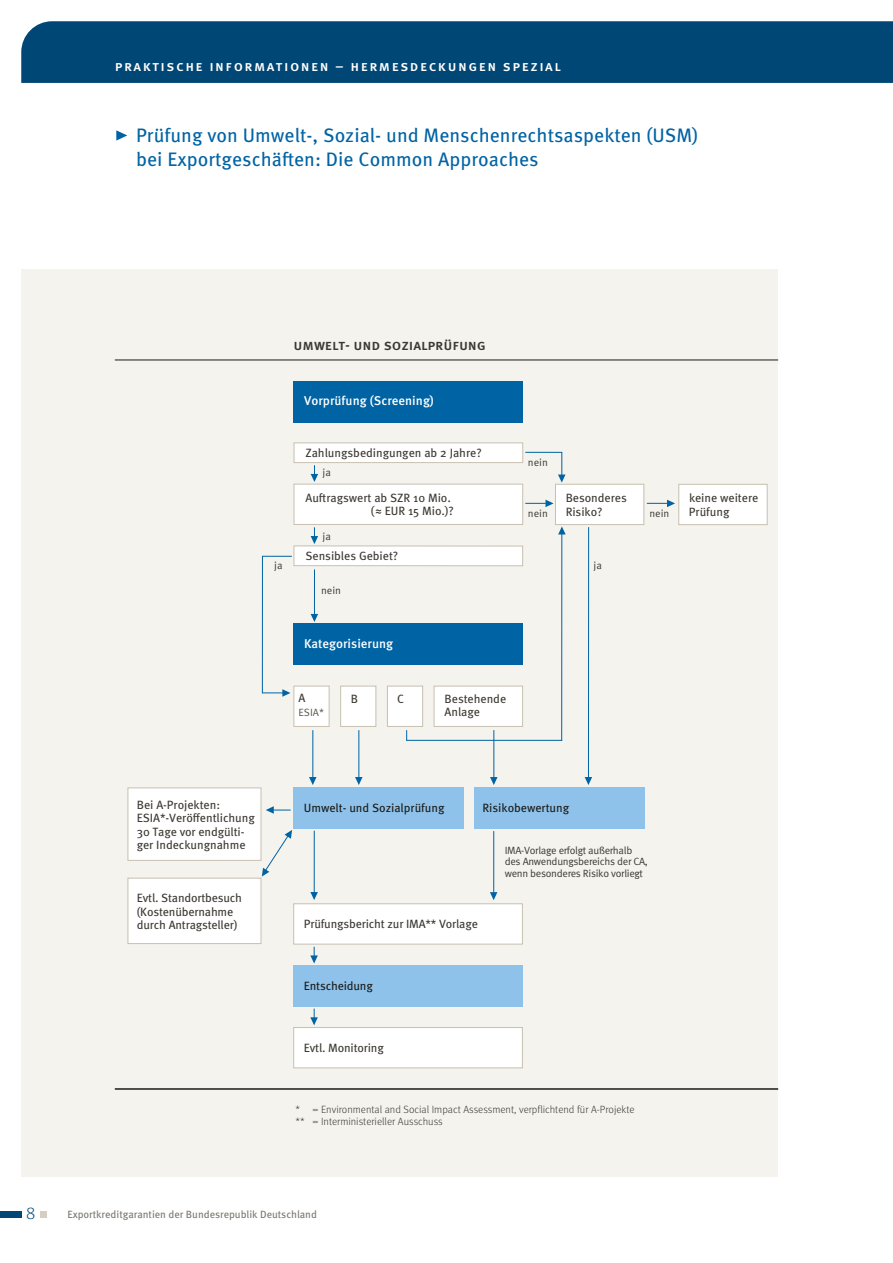
<style>
.page{position:relative;width:893px;height:1263px;background:#fff}
.page>*{position:absolute;margin:0;border:0;box-sizing:border-box;transform-origin:0 0}
.t1{font:19.5px/23.4px "Meta Pro";color:#0063a4}
.t2{font:300 17.25px "Meta Pro";color:#004775}
.t3{font:500 15px "Meta Pro";letter-spacing:-.01em;color:#3b3832}
.t4{font:500 14.7px "Meta Pro";letter-spacing:.1em;color:#fff}
.t5{font:500 12.75px "Meta Pro";color:#fff}
.t6{font:12px/13.5px "Meta Pro";letter-spacing:-.005em;color:#3b3832}
.t7{font:12px "Meta Pro";letter-spacing:-.005em;color:#1a1a18}
.t8{font:10.5px/11.2px "Meta Pro Norm";letter-spacing:-.03em;color:#3b3832}
.t9{font:300 10.5px/12px "Meta Pro";color:#3b3832}
.t10{font:10.5px "Meta Pro";letter-spacing:-.005em;color:#7a766d}
.t11{font:10.5px "Meta Pro Norm";color:#56534b}
</style>
<div class="page">
<div style="left:0;top:1211px;width:21px;height:7px;background:#004775"></div>
<div style="left:40px;top:1211px;width:7px;height:7px;background:#d5cfc2"></div>
<div style="left:21px;top:21px;width:872px;height:62px;background:#004775"></div>
<div style="left:21px;top:269px;width:757px;height:907px;background:#f4f3ed"></div>
<hr style="left:406px;top:740px;width:156px;height:1px;background:#0063a4">
<hr style="left:358px;top:730px;width:1px;height:50px;background:#0063a4">
<svg style="left:355px;top:777px;width:8px;height:8px"></svg>
<hr style="left:493px;top:730px;width:1px;height:50px;background:#0063a4">
<svg style="left:490px;top:777px;width:7px;height:8px"></svg>
<hr style="left:312px;top:730px;width:1px;height:50px;background:#0063a4">
<svg style="left:309px;top:777px;width:7px;height:8px"></svg>
<div style="left:293px;top:686px;width:37px;height:41px;background:#fff;border:1px solid #c8c0b2"></div>
<div style="left:340px;top:686px;width:36px;height:41px;background:#fff;border:1px solid #c8c0b2"></div>
<div style="left:387px;top:686px;width:36px;height:41px;background:#fff;border:1px solid #c8c0b2"></div>
<div style="left:434px;top:686px;width:89px;height:41px;background:#fff;border:1px solid #c8c0b2"></div>
<div style="left:293px;top:623px;width:230px;height:42px;background:#0063a4"></div>
<div style="left:294px;top:381px;width:229px;height:41px;background:#0063a4"></div>
<div style="left:294px;top:442px;width:229px;height:21px;background:#fff;border:1px solid #c8c0b2"></div>
<div style="left:127px;top:787px;width:134px;height:74px;background:#fff;border:1px solid #c8c0b2"></div>
<div style="left:555px;top:484px;width:89px;height:41px;background:#fff;border:1px solid #c8c0b2"></div>
<div style="left:474px;top:787px;width:170px;height:42px;background:#8fc2ea"></div>
<div style="left:293px;top:787px;width:170px;height:42px;background:#8fc2ea"></div>
<div style="left:678px;top:484px;width:90px;height:41px;background:#fff;border:1px solid #c8c0b2"></div>
<svg style="left:525px;top:500px;width:29px;height:7px"></svg>
<hr style="left:525px;top:452px;width:37px;height:1px;background:#0063a4">
<svg style="left:262px;top:689px;width:28px;height:8px"></svg>
<svg style="left:647px;top:500px;width:28px;height:7px"></svg>
<div style="left:293px;top:903px;width:230px;height:41px;background:#fff;border:1px solid #c8c0b2"></div>
<div style="left:127px;top:878px;width:134px;height:66px;background:#fff;border:1px solid #c8c0b2"></div>
<div style="left:293px;top:965px;width:230px;height:41px;background:#8fc2ea"></div>
<div style="left:293px;top:1027px;width:230px;height:41px;background:#fff;border:1px solid #c8c0b2"></div>
<div style="left:294px;top:484px;width:229px;height:41px;background:#fff;border:1px solid #c8c0b2"></div>
<svg style="left:311px;top:465px;width:7px;height:17px"></svg>
<div style="left:294px;top:546px;width:229px;height:20px;background:#fff"></div>
<div style="left:293px;top:545px;width:230px;height:21px;border:1px solid #c8c0b2"></div>
<svg style="left:311px;top:527px;width:7px;height:17px"></svg>
<hr style="left:314px;top:569px;width:1px;height:47px;background:#0063a4">
<svg style="left:311px;top:614px;width:7px;height:8px"></svg>
<svg style="left:310px;top:1008px;width:8px;height:17px"></svg>
<svg style="left:310px;top:947px;width:8px;height:16px"></svg>
<hr style="left:262px;top:556px;width:1px;height:137px;background:#0063a4">
<svg style="left:263px;top:556px;width:29px;height:1px"></svg>
<hr style="left:314px;top:831px;width:1px;height:64px;background:#0063a4">
<svg style="left:310px;top:892px;width:8px;height:8px"></svg>
<hr style="left:493px;top:831px;width:1px;height:64px;background:#0063a4">
<svg style="left:490px;top:892px;width:7px;height:8px"></svg>
<svg style="left:266px;top:806px;width:25px;height:8px"></svg>
<svg style="left:262px;top:830px;width:30px;height:46px"></svg>
<hr style="left:561px;top:532px;width:1px;height:209px;background:#0063a4">
<svg style="left:558px;top:526px;width:8px;height:8px"></svg>
<svg style="left:558px;top:452px;width:7px;height:31px"></svg>
<hr style="left:588px;top:527px;width:1px;height:253px;background:#0063a4">
<svg style="left:585px;top:777px;width:7px;height:8px"></svg>
<hr style="left:115px;top:360px;width:663px;height:1px;background:#1a1a18">
<hr style="left:115px;top:1088px;width:663px;height:2px;background:#1a1a18">
<svg style="left:116px;top:130px;width:11px;height:11px"></svg>
<p class="t4" style="left:115px;top:54px;width:447px">praktische informationen – hermesdeckungen spezial</p>
<h1 class="t1" style="left:136px;top:123px;width:564px">Prüfung von Umwelt-, Sozial- und Menschenrechtsaspekten (USM) bei Exportgeschäften: Die Common Approaches</h1>
<p class="t3" style="left:294px;top:334px;width:194px">umwelt- und sozialprüfung</p>
<p class="t8" style="left:274px;top:559px;width:10px">ja</p>
<p class="t5" style="left:304px;top:391px;width:131px">Vorprüfung (Screening)</p>
<p class="t6" style="left:305px;top:445px;width:178px">Zahlungsbedingungen ab 2 Jahre?</p>
<p class="t8" style="left:323px;top:466px;width:10px">ja</p>
<p class="t6" style="left:306px;top:491px;width:150px;line-height:12.8px;text-align:right">Auftragswert ab SZR 10 Mio. (≈ EUR 15 Mio.)?</p>
<p class="t6" style="left:305px;top:548px;width:94px">Sensibles Gebiet?</p>
<p class="t8" style="left:323px;top:530px;width:10px">ja</p>
<p class="t8" style="left:321px;top:584px;width:21px">nein</p>
<p class="t5" style="left:304px;top:633px;width:91px">Kategorisierung</p>
<p class="t6" style="left:298px;top:690px;width:8px">A</p>
<p class="t11" style="left:298px;top:704px;width:27px">ESIA*</p>
<p class="t6" style="left:351px;top:691px;width:9px">B</p>
<p class="t6" style="left:397px;top:691px;width:8px">C</p>
<p class="t6" style="left:445px;top:692px;width:63px;line-height:12.8px">Bestehende<br>Anlage</p>
<p class="t8" style="left:528px;top:456px;width:22px">nein</p>
<p class="t8" style="left:528px;top:507px;width:22px">nein</p>
<p class="t6" style="left:566px;top:491px;width:63px">Besonderes<br>Risiko?</p>
<p class="t8" style="left:594px;top:559px;width:10px">ja</p>
<p class="t8" style="left:649px;top:507px;width:22px">nein</p>
<p class="t6" style="left:689px;top:491px;width:71px">keine weitere<br>Prüfung</p>
<p class="t6" style="left:137px;top:797px;width:120px">Bei A-Projekten:<br>ESIA*-Veröffentlichung<br>30 Tage vor endgülti&shy;ger Indeckungnahme</p>
<p class="t6" style="left:137px;top:890px;width:107px">Evtl. Standortbesuch (Kostenübernahme durch Antragsteller)</p>
<p class="t7" style="left:304px;top:798px;width:142px">Umwelt- und Sozialprüfung</p>
<p class="t7" style="left:483px;top:798px;width:88px">Risikobewertung</p>
<p class="t6" style="left:304px;top:916px;width:176px">Prüfungsbericht zur IMA** Vorlage</p>
<p class="t7" style="left:304px;top:977px;width:70px">Entscheidung</p>
<p class="t6" style="left:304px;top:1040px;width:82px">Evtl. Monitoring</p>
<p class="t8" style="left:505px;top:844px;width:145px">IMA-Vorlage erfolgt außerhalb des Anwendungsbereichs der CA, wenn besonderes Risiko vorliegt</p>
<p class="t9" style="left:296px;top:1103px;width:341px">* = Environmental and Social Impact Assessment, verpflichtend für A-Projekte ** = Interministerieller Ausschuss</p>
<h2 class="t2" style="left:26px;top:1200px;width:11px">8</h2>
<p class="t10" style="left:67px;top:1206px;width:251px">Exportkreditgarantien der Bundesrepublik Deutschland</p>
</div>
